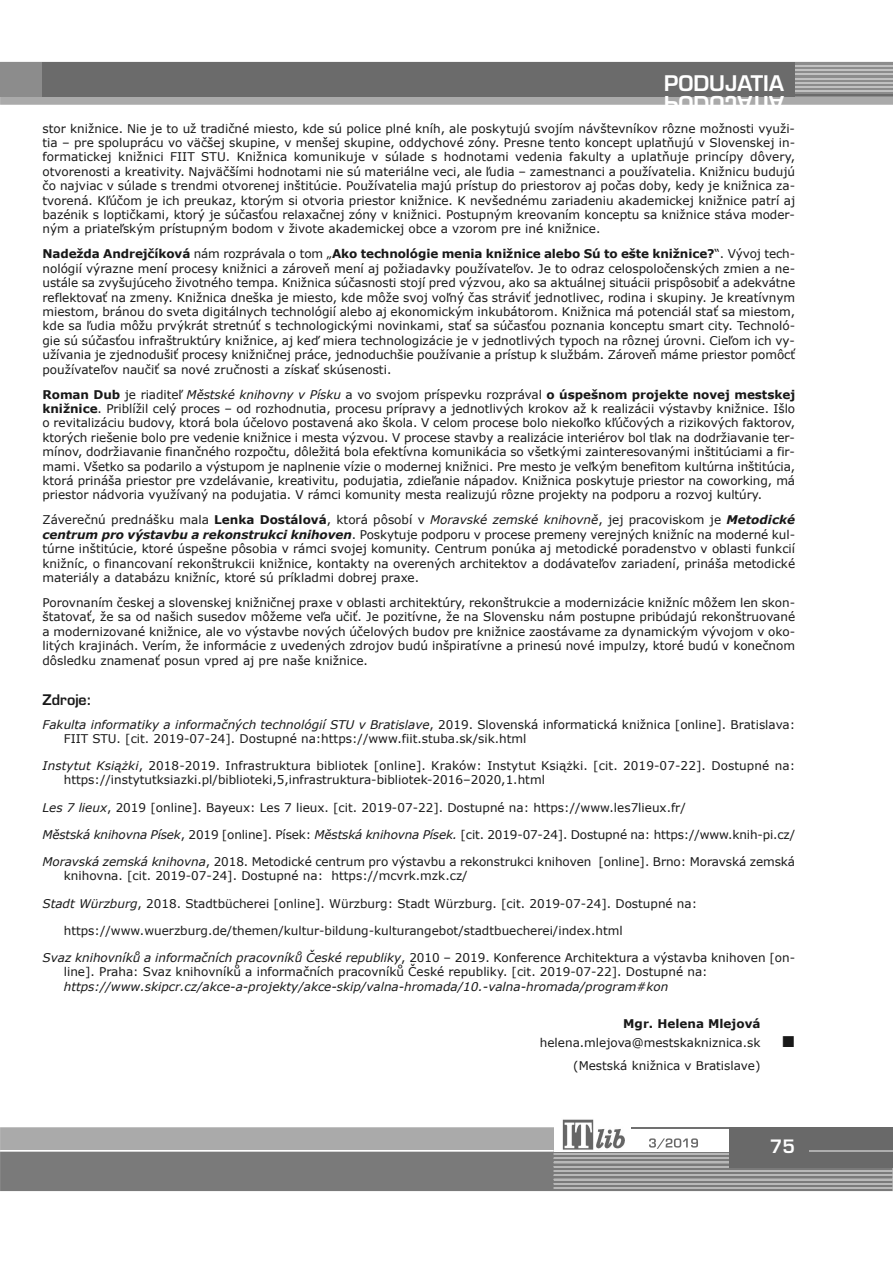
<style>
.page{position:relative;width:893px;height:1263px;background:#fff}
.page>*{position:absolute;margin:0;border:0;box-sizing:border-box;transform-origin:0 0}
.t1{font:21px "Euromode CE Bold";color:#fff}
.t2{font:18px "Euromode CE Bold";color:#fff}
.t3{font:14.25px "Euromode CE Bold";color:#191919}
.t4{font:12px/14.4px "Verdana";color:#191919;text-align:justify}
.t5{font:italic 12px "Verdana";color:#191919}
.t6{font:700 12px "Verdana";color:#191919}
.s1{font-weight:700}
.s2{font-style:italic}
.s3{font-weight:700;font-style:italic}
</style>
<div class="page">
<svg style="left:1px;top:1127px;width:553px;height:11px;background:#acacac"></svg>
<svg style="left:0;top:62px;width:893px;height:43px;background:#7c7c7c"></svg>
<hr style="left:795px;top:65px;width:98px;height:2px;background:#c1c1c1">
<hr style="left:631px;top:1127px;width:98px;height:2px;background:#707070">
<img style="left:562px;top:1119px;width:62px;height:19px">
<div style="left:729px;top:1127px;width:164px;height:41px;background:#696969"></div>
<hr style="left:0;top:1127px;width:1px;height:64px;background:#aaa">
<svg style="left:0;top:1138px;width:893px;height:53px;background:#8d8d8d"></svg>
<h1 class="t1" style="left:664px;top:73px;width:121px">PP OO dd uu jj AA tt ii AA</h1>
<p class="t4" style="left:43px;top:121px;width:754px">stor knižnice. Nie je to už tradičné miesto, kde sú police plné kníh, ale poskytujú svojím návštevníkov rôzne možnosti využi&shy;tia – pre spoluprácu vo väčšej skupine, v menšej skupine, oddychové zóny. Presne tento koncept uplatňujú v Slovenskej in&shy;formatickej knižnici FIIT STU. Knižnica komunikuje v súlade s hodnotami vedenia fakulty a uplatňuje princípy dôvery, otvorenosti a kreativity. Najväčšími hodnotami nie sú materiálne veci, ale ľudia – zamestnanci a používatelia. Knižnicu budujú čo najviac v súlade s trendmi otvorenej inštitúcie. Používatelia majú prístup do priestorov aj počas doby, kedy je knižnica za&shy;tvorená. Kľúčom je ich preukaz, ktorým si otvoria priestor knižnice. K nevšednému zariadeniu akademickej knižnice patrí aj bazénik s loptičkami, ktorý je súčasťou relaxačnej zóny v knižnici. Postupným kreovaním konceptu sa knižnice stáva moder&shy;ným a priateľským prístupným bodom v živote akademickej obce a vzorom pre iné knižnice.</p>
<p class="t4" style="left:43px;top:246px;width:754px"><span class="s1">Nadežda Andrejčíková</span> nám rozprávala o tom „<span class="s1">Ako technológie menia knižnice alebo Sú to ešte knižnice?</span>“. Vývoj tech&shy;nológií výrazne mení procesy knižnici a zároveň mení aj požiadavky používateľov. Je to odraz celospoločenských zmien a ne&shy;ustále sa zvyšujúceho životného tempa. Knižnica súčasnosti stojí pred výzvou, ako sa aktuálnej situácii prispôsobiť a adekvátne reflektovať na zmeny. Knižnica dneška je miesto, kde môže svoj voľný čas stráviť jednotlivec, rodina i skupiny. Je kreatívnym miestom, bránou do sveta digitálnych technológií alebo aj ekonomickým inkubátorom. Knižnica má potenciál stať sa miestom, kde sa ľudia môžu prvýkrát stretnúť s technologickými novinkami, stať sa súčasťou poznania konceptu smart city. Technoló&shy;gie sú súčasťou infraštruktúry knižnice, aj keď miera technologizácie je v jednotlivých typoch na rôznej úrovni. Cieľom ich vy&shy;užívania je zjednodušiť procesy knižničnej práce, jednoduchšie používanie a prístup k službám. Zároveň máme priestor pomôcť používateľov naučiť sa nové zručnosti a získať skúsenosti.</p>
<p class="t4" style="left:43px;top:387px;width:754px"><span class="s1">Roman Dub</span> je riaditeľ <span class="s2">Městské knihovny v Písku</span> a vo svojom príspevku rozprával <span class="s1">o úspešnom projekte novej mestskej knižnice</span>. Priblížil celý proces – od rozhodnutia, procesu prípravy a jednotlivých krokov až k realizácii výstavby knižnice. Išlo o revitalizáciu budovy, ktorá bola účelovo postavená ako škola. V celom procese bolo niekoľko kľúčových a rizikových faktorov, ktorých riešenie bolo pre vedenie knižnice i mesta výzvou. V procese stavby a realizácie interiérov bol tlak na dodržiavanie ter&shy;mínov, dodržiavanie finančného rozpočtu, dôležitá bola efektívna komunikácia so všetkými zainteresovanými inštitúciami a fir&shy;mami. Všetko sa podarilo a výstupom je naplnenie vízie o modernej knižnici. Pre mesto je veľkým benefitom kultúrna inštitúcia, ktorá prináša priestor pre vzdelávanie, kreativitu, podujatia, zdieľanie nápadov. Knižnica poskytuje priestor na coworking, má priestor nádvoria využívaný na podujatia. V rámci komunity mesta realizujú rôzne projekty na podporu a rozvoj kultúry.</p>
<p class="t4" style="left:43px;top:512px;width:754px">Záverečnú prednášku mala <span class="s1">Lenka Dostálová</span>, ktorá pôsobí v <span class="s2">Moravské zemské knihovně</span>, jej pracoviskom je <span class="s3">Metodické centrum pro výstavbu a rekonstrukci knihoven</span>. Poskytuje podporu v procese premeny verejných knižníc na moderné kul&shy;túrne inštitúcie, ktoré úspešne pôsobia v rámci svojej komunity. Centrum ponúka aj metodické poradenstvo v oblasti funkcií knižníc, o financovaní rekonštrukcii knižnice, kontakty na overených architektov a dodávateľov zariadení, prináša metodické materiály a databázu knižníc, ktoré sú príkladmi dobrej praxe.</p>
<p class="t4" style="left:43px;top:595px;width:754px">Porovnaním českej a slovenskej knižničnej praxe v oblasti architektúry, rekonštrukcie a modernizácie knižníc môžem len skon&shy;štatovať, že sa od našich susedov môžeme veľa učiť. Je pozitívne, že na Slovensku nám postupne pribúdajú rekonštruované a modernizované knižnice, ale vo výstavbe nových účelových budov pre knižnice zaostávame za dynamickým vývojom v oko&shy;litých krajinách. Verím, že informácie z uvedených zdrojov budú inšpiratívne a prinesú nové impulzy, ktoré budú v konečnom dôsledku znamenať posun vpred aj pre naše knižnice.</p>
<p class="t3" style="left:43px;top:691px;width:51px">Zdroje:</p>
<p class="t4" style="left:64px;top:716px;width:733px;text-indent:-21px"><span class="s2">Fakulta informatiky a informačných technológií STU v Bratislave</span>, 2019. Slovenská informatická knižnica [online]. Bratislava:<br>FIIT STU. [cit. 2019-07-24]. Dostupné na:https://www.fiit.stuba.sk/sik.html</p>
<p class="t4" style="left:64px;top:758px;width:733px;text-indent:-21px"><span class="s2">Instytut Książki</span>, 2018-2019. Infrastruktura bibliotek [online]. Kraków: Instytut Książki. [cit. 2019-07-22]. Dostupné na: https://instytutksiazki.pl/biblioteki,5,infrastruktura-bibliotek-2016–2020,1.html</p>
<p class="t4" style="left:43px;top:800px;width:645px"><span class="s2">Les 7 lieux</span>, 2019 [online]. Bayeux: Les 7 lieux. [cit. 2019-07-22]. Dostupné na: https://www.les7lieux.fr/</p>
<p class="t4" style="left:43px;top:827px;width:754px"><span class="s2">Městská knihovna Písek</span>, 2019 [online]. Písek: <span class="s2">Městská knihovna Písek.</span> [cit. 2019-07-24]. Dostupné na: https://www.knih-pi.cz/</p>
<p class="t4" style="left:64px;top:854px;width:733px;text-indent:-21px"><span class="s2">Moravská zemská knihovna</span>, 2018. Metodické centrum pro výstavbu a rekonstrukci knihoven [online]. Brno: Moravská zemská knihovna. [cit. 2019-07-24]. Dostupné na: https://mcvrk.mzk.cz/</p>
<p class="t4" style="left:43px;top:895px;width:656px"><span class="s2">Stadt Würzburg</span>, 2018. Stadtbücherei [online]. Würzburg: Stadt Würzburg. [cit. 2019-07-24]. Dostupné na:</p>
<p class="t4" style="left:64px;top:923px;width:560px">https://www.wuerzburg.de/themen/kultur-bildung-kulturangebot/stadtbuecherei/index.html</p>
<p class="t4" style="left:64px;top:950px;width:733px;text-indent:-21px"><span class="s2">Svaz knihovníků a informačních pracovníků České republiky</span>, 2010 – 2019. Konference Architektura a výstavba knihoven [on&shy;line]. Praha: Svaz knihovníků a informačních pracovníků České republiky. [cit. 2019-07-22]. Dostupné na:</p>
<p class="t5" style="left:64px;top:978px;width:606px">https://www.skipcr.cz/akce-a-projekty/akce-skip/valna-hromada/10.-valna-hromada/program#kon</p>
<p class="t6" style="left:623px;top:1016px;width:139px">Mgr. Helena Mlejová</p>
<p class="t4" style="left:540px;top:1031px;width:222px;line-height:23px;text-align:right">helena.mlejova@mestskakniznica.sk (Mestská knižnica v Bratislave)</p>
<h2 class="t2" style="left:770px;top:1136px;width:27px">75</h2>
</div>
